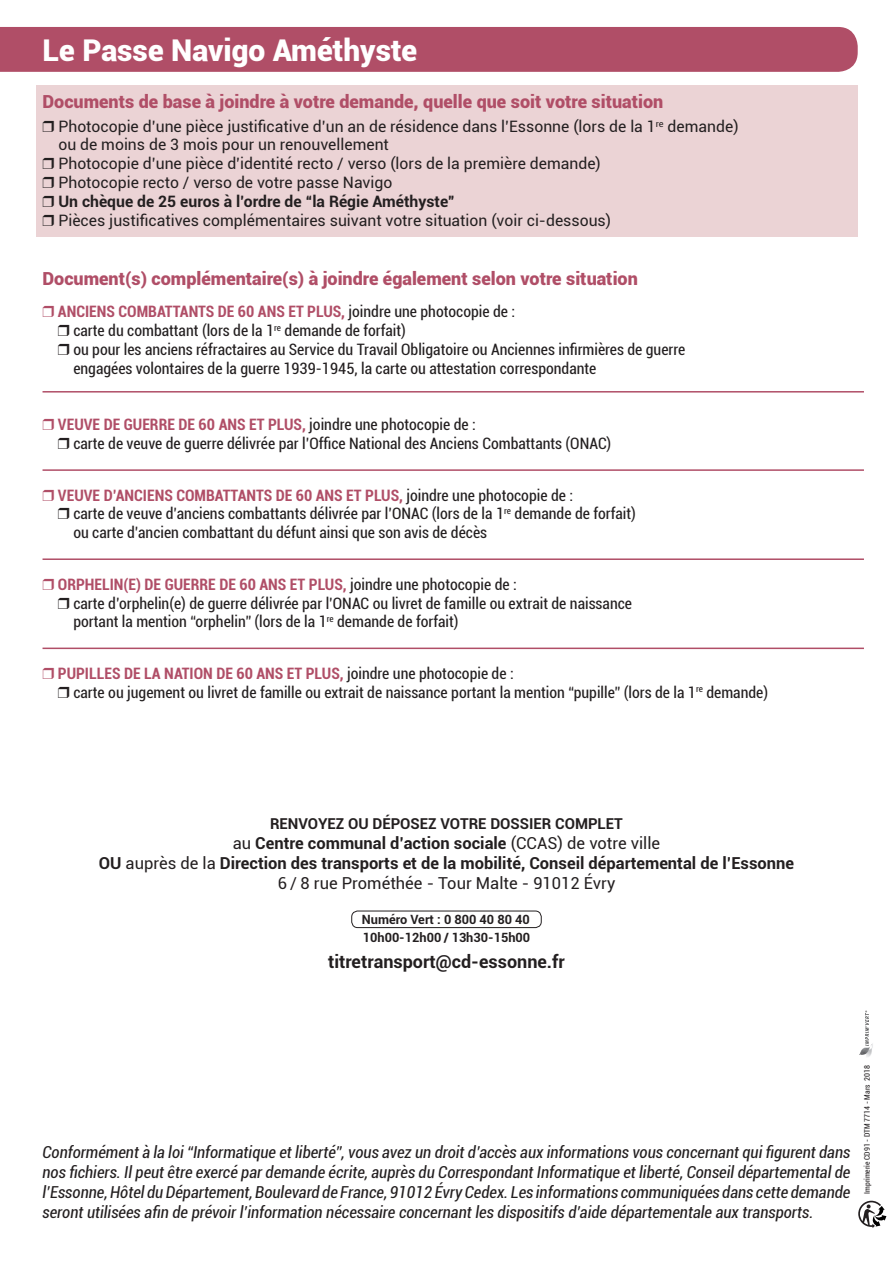
<style>
.page{position:relative;width:893px;height:1263px;background:#fff}
.page>*{position:absolute;margin:0;border:0;box-sizing:border-box;transform-origin:0 0}
.t1{font:900 30px "Roboto";color:#fff}
.t2{font:900 18px "Roboto";color:#b04e67}
.t3{font:700 18px "Roboto";color:#231f20}
.t4{font:italic condensed 16.5px/19.8px "Roboto";color:#231f20;text-align:justify}
.t5{font:700 16.5px/19.8px "Roboto";color:#231f20;text-align:center}
.t6{font:condensed 15.75px/18.9px "Roboto";color:#231f20}
.t7{font:15.75px/18.6px "Roboto";color:#231f20}
.t8{font:700 15.75px "Roboto";color:#231f20}
.t9{font:700 15px "Roboto";color:#231f20}
.t10{font:700 12.75px/18.3px "Roboto";color:#231f20}
.t11{font:condensed 7.65px "Roboto";color:#231f20}
.s1{font-weight:700;color:#b04e67}
.s2{font-weight:400}
</style>
<div class="page">
<div style="left:0;top:27px;width:858px;height:45px;background:#b04e67"></div>
<div style="left:36px;top:85px;width:822px;height:152px;background:#ebd3d5"></div>
<hr style="left:43px;top:391px;width:821px;height:2px;background:#b04e67">
<hr style="left:43px;top:469px;width:821px;height:2px;background:#b04e67">
<hr style="left:43px;top:558px;width:821px;height:2px;background:#b04e67">
<hr style="left:43px;top:648px;width:821px;height:1px;background:#b04e67">
<div style="left:351px;top:911px;width:191px;height:17px;border:1px solid #231f20;border-radius:6px"></div>
<img style="left:859px;top:1043px;width:14px;height:14px">
<svg style="left:865px;top:1010px;width:4px;height:36px"></svg>
<svg style="left:858px;top:1201px;width:28px;height:27px"></svg>
<h1 class="t1" style="left:43px;top:29px;width:376px">Le Passe Navigo Améthyste</h1>
<p class="t2" style="left:43px;top:89px;width:622px">Documents de base à joindre à votre demande, quelle que soit votre situation</p>
<p class="t7" style="left:58px;top:117px;width:682px">Photocopie d’une pièce justificative d’un an de résidence dans l’Essonne (lors de la 1<sup>re</sup> demande) ou de moins de 3 mois pour un renouvellement<br>Photocopie d’une pièce d’identité recto / verso (lors de la première demande)<br>Photocopie recto / verso de votre passe Navigo</p>
<p class="t8" style="left:58px;top:190px;width:398px">Un chèque de 25 euros à l’ordre de “la Régie Améthyste”</p>
<p class="t7" style="left:58px;top:210px;width:554px">Pièces justificatives complémentaires suivant votre situation (voir ci-dessous)</p>
<p class="t2" style="left:43px;top:266px;width:597px">Document(s) complémentaire(s) à joindre également selon votre situation</p>
<p class="t6" style="left:73px;top:301px;width:613px;text-indent:-15px"><span class="s1">ANCIENS COMBATTANTS DE 60 ANS ET PLUS,</span> joindre une photocopie de :<br>carte du combattant (lors de la 1<sup>re</sup> demande de forfait)<br>ou pour les anciens réfractaires au Service du Travail Obligatoire ou Anciennes infirmières de guerre engagées volontaires de la guerre 1939-1945, la carte ou attestation correspondante</p>
<p class="t6" style="left:73px;top:415px;width:539px;text-indent:-15px"><span class="s1">VEUVE DE GUERRE DE 60 ANS ET PLUS,</span> joindre une photocopie de :<br>carte de veuve de guerre délivrée par l’Office National des Anciens Combattants (ONAC)</p>
<p class="t6" style="left:73px;top:485px;width:564px;text-indent:-15px"><span class="s1">VEUVE D’ANCIENS COMBATTANTS DE 60 ANS ET PLUS,</span> joindre une photocopie de :<br>carte de veuve d’anciens combattants délivrée par l’ONAC (lors de la 1<sup>re</sup> demande de forfait) ou carte d’ancien combattant du défunt ainsi que son avis de décès</p>
<p class="t6" style="left:73px;top:574px;width:560px;text-indent:-15px"><span class="s1">ORPHELIN(E) DE GUERRE DE 60 ANS ET PLUS,</span> joindre une photocopie de :<br>carte d’orphelin(e) de guerre délivrée par l’ONAC ou livret de famille ou extrait de naissance portant la mention “orphelin” (lors de la 1<sup>re</sup> demande de forfait)</p>
<p class="t6" style="left:73px;top:663px;width:696px;text-indent:-15px"><span class="s1">PUPILLES DE LA NATION DE 60 ANS ET PLUS,</span> joindre une photocopie de :<br>carte ou jugement ou livret de famille ou extrait de naissance portant la mention “pupille” (lors de la 1<sup>re</sup> demande)</p>
<p class="t9" style="left:270px;top:813px;width:354px">RENVOYEZ OU DÉPOSEZ VOTRE DOSSIER COMPLET</p>
<p class="t5" style="left:99px;top:832px;width:697px"><span class="s2">au</span> Centre communal d’action sociale <span class="s2">(CCAS) de votre ville<br></span>OU <span class="s2">auprès de la</span> Direction des transports et de la mobilité, Conseil départemental de l’Essonne<br><span class="s2">6 / 8 rue Prométhée - Tour Malte - 91012 Évry</span></p>
<p class="t10" style="left:362px;top:910px;width:170px">Numéro Vert : 0 800 40 80 40<br>10h00-12h00 / 13h30-15h00</p>
<p class="t3" style="left:328px;top:949px;width:238px">titretransport@cd-essonne.fr</p>
<p class="t4" style="left:43px;top:1142px;width:809px">Conformément à la loi “Informatique et liberté”, vous avez un droit d’accès aux informations vous concernant qui figurent dans nos fichiers. Il peut être exercé par demande écrite, auprès du Correspondant Informatique et liberté, Conseil départemental de l’Essonne, Hôtel du Département, Boulevard de France, 91012 Évry Cedex. Les informations communiquées dans cette demande seront utilisées afin de prévoir l’information nécessaire concernant les dispositifs d’aide départementale aux transports.</p>
<p class="t11" style="left:862px;top:1194px;width:130px;rotate:-90deg">Imprimerie CD91 - DTM 7714 - Mars 2018</p>
</div>
